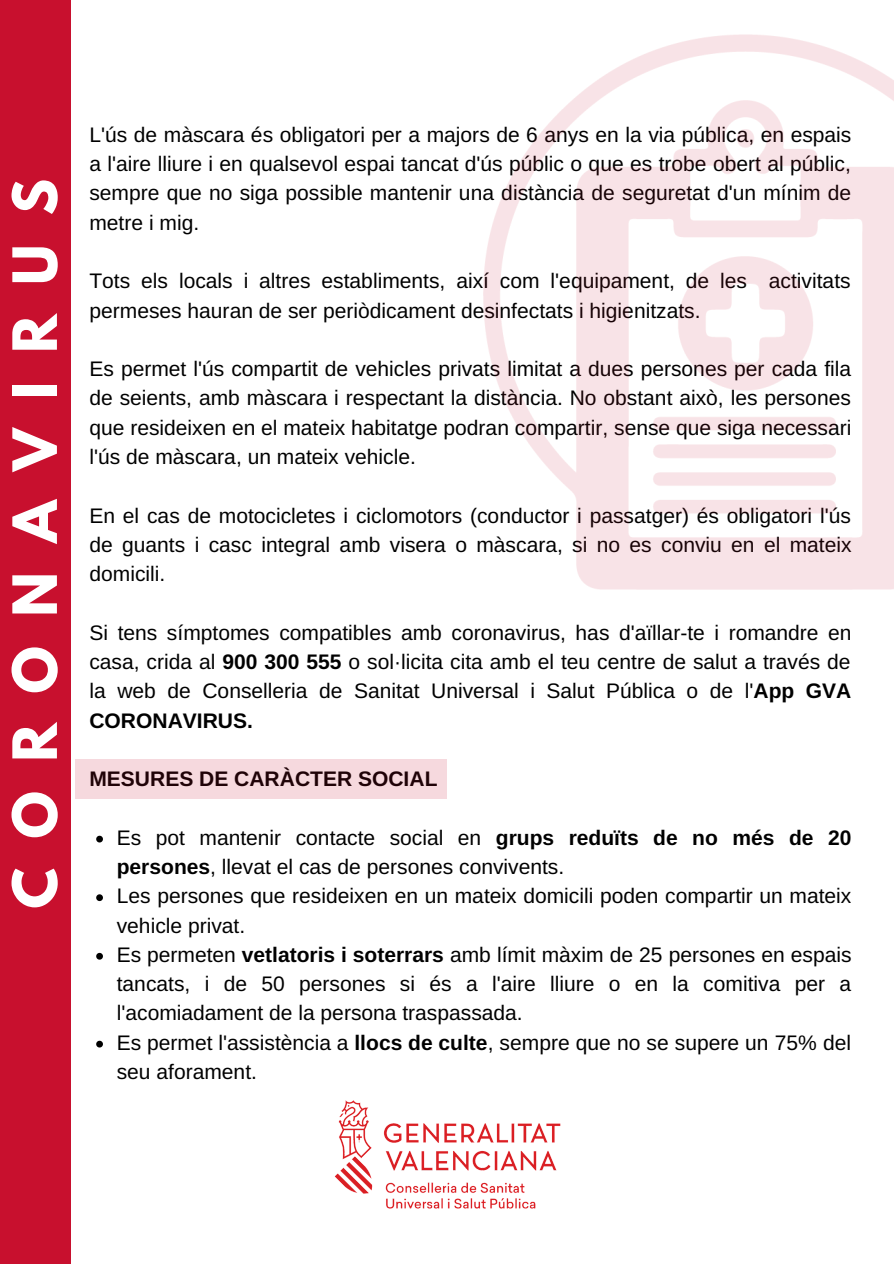
<style>
.page{position:relative;width:894px;height:1264px;background:#fff}
.page>*{position:absolute;margin:0;border:0;box-sizing:border-box;transform-origin:0 0}
.t1{font:700 54px "League Spartan";letter-spacing:.545em;color:#fff}
.t2{font:21px/29.2px "Arimo";color:#000;text-align:justify}
.t3{font:700 21px "Arimo";color:#000}
.s1{font-weight:700}
</style>
<div class="page">
<div style="left:0;top:0;width:71px;height:1263px;background:#c8102e"></div>
<img style="left:334px;top:1100px;width:227px;height:109px">
<svg style="left:96px;top:835px;width:7px;height:7px"></svg>
<svg style="left:96px;top:894px;width:7px;height:7px"></svg>
<svg style="left:96px;top:952px;width:7px;height:7px"></svg>
<svg style="left:96px;top:1040px;width:7px;height:7px"></svg>
<div style="left:75px;top:759px;width:372px;height:39px;background:#f6d9de"></div>
<img style="left:483px;top:35px;width:410px;height:555px">
<h1 class="t1" style="left:8px;top:908px;width:731px;rotate:-90deg">CORONAVIRUS</h1>
<p class="t2" style="left:89px;top:120px;width:763px">L'ús de màscara és obligatori per a majors de 6 anys en la via pública, en espais a l'aire lliure i en qualsevol espai tancat d'ús públic o que es trobe obert al públic, sempre que no siga possible mantenir una distància de seguretat d'un mínim de metre i mig.</p>
<p class="t2" style="left:89px;top:266px;width:762px">Tots els locals i altres establiments, així com l'equipament, de les activitats permeses hauran de ser periòdicament desinfectats i higienitzats.</p>
<p class="t2" style="left:89px;top:354px;width:763px">Es permet l'ús compartit de vehicles privats limitat a dues persones per cada fila de seients, amb màscara i respectant la distància. No obstant això, les persones que resideixen en el mateix habitatge podran compartir, sense que siga necessari l'ús de màscara, un mateix vehicle.</p>
<p class="t2" style="left:89px;top:500px;width:763px">En el cas de motocicletes i ciclomotors (conductor i passatger) és obligatori l'ús de guants i casc integral amb visera o màscara, si no es conviu en el mateix domicili.</p>
<p class="t2" style="left:89px;top:618px;width:763px">Si tens símptomes compatibles amb coronavirus, has d'aïllar-te i romandre en casa, crida al <span class="s1">900 300 555</span> o sol·licita cita amb el teu centre de salut a través de la web de Conselleria de Sanitat Universal i Salut Pública o de l'<span class="s1">App GVA CORONAVIRUS.</span></p>
<p class="t3" style="left:89px;top:767px;width:349px">MESURES DE CARÀCTER SOCIAL</p>
<p class="t2" style="left:117px;top:822px;width:736px;text-align:left">Es pot mantenir contacte social en <span class="s1">grups reduïts de no més de 20 persones</span>, llevat el cas de persones convivents.<br>Les persones que resideixen en un mateix domicili poden compartir un mateix vehicle privat.<br>Es permeten <span class="s1">vetlatoris i soterrars</span> amb límit màxim de 25 persones en espais tancats, i de 50 persones si és a l'aire lliure o en la comitiva per a l'acomiadament de la persona traspassada.<br>Es permet l'assistència a <span class="s1">llocs de culte</span>, sempre que no se supere un 75% del seu aforament.</p>
</div>
